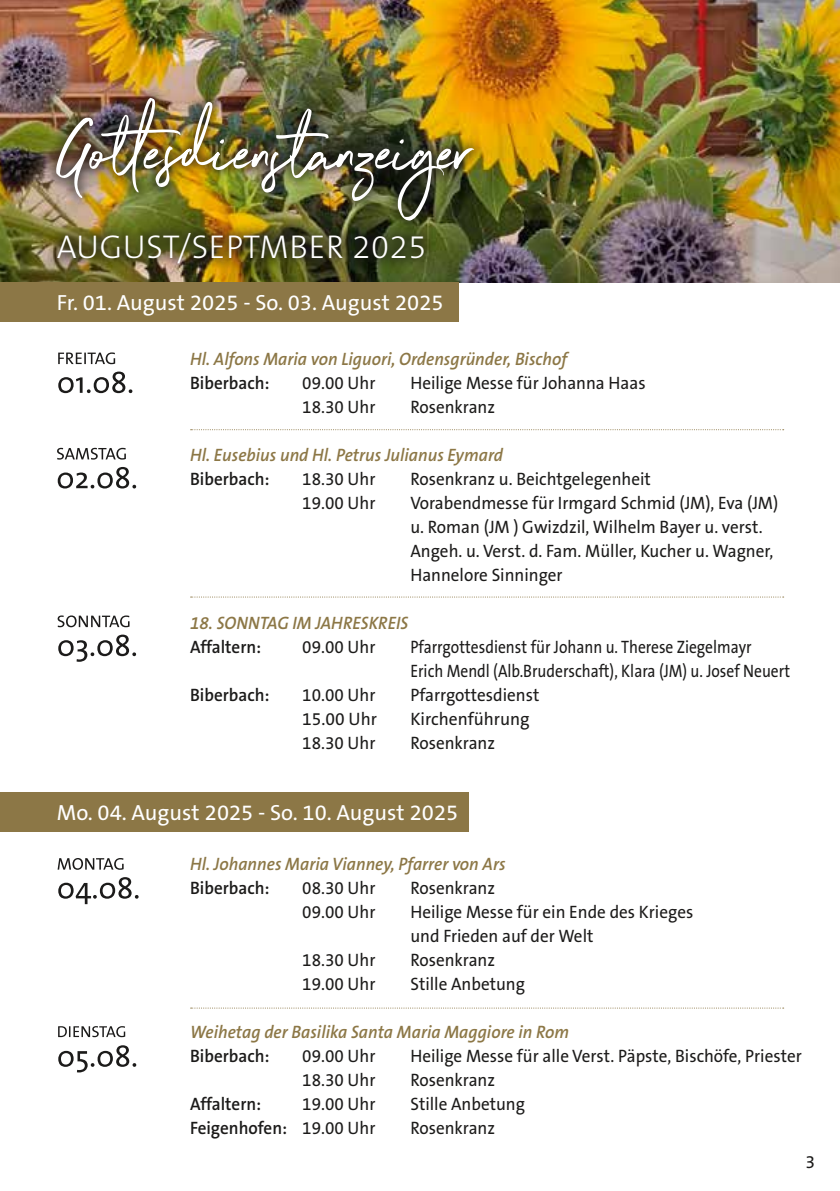
<style>
.page{position:relative;width:840px;height:1191px;background:#fff}
.page>*{position:absolute;margin:0;border:0;box-sizing:border-box;transform-origin:0 0}
.t1{font:300 33px "The Sans B3";letter-spacing:.02em;color:#fff}
.t2{font:22px "The Sans B5 Plain";color:#fff}
.t3{font:18px/24px "The Sans B5 Plain";color:#1c1b1a;scale:.95 1}
.t4{font:italic 600 18px "The Sans B6";color:#8c7746;scale:.95 1}
.t5{font:18px/24px "The Sans B5 Plain";color:#1c1b1a;scale:.86 1}
.t6{font:600 18px "The Sans B6";color:#1c1b1a;scale:.95 1}
.t7{font:18px "The Sans B5 Plain";color:#1c1b1a}
.s1{font-family:"The Sans B5 Plain";font-weight:400}
</style>
<div class="page">
<img style="left:0;top:0;width:839px;height:282px">
<div style="left:44px;top:85px;width:442px;height:148px;background:#1c1b1a;opacity:.75"></div>
<img style="left:56px;top:98px;width:418px;height:122px">
<div style="left:45px;top:220px;width:390px;height:55px;background:#1c1b1a;opacity:.75"></div>
<div style="left:0;top:282px;width:458px;height:40px;background:#8c7746"></div>
<svg style="left:58px;top:371px;width:74px;height:22px"></svg>
<svg style="left:58px;top:352px;width:57px;height:12px"></svg>
<svg style="left:58px;top:467px;width:78px;height:21px"></svg>
<svg style="left:57px;top:448px;width:69px;height:11px"></svg>
<svg style="left:58px;top:877px;width:80px;height:27px"></svg>
<svg style="left:58px;top:858px;width:66px;height:11px"></svg>
<svg style="left:190px;top:596px;width:593px;height:1px"></svg>
<svg style="left:58px;top:634px;width:78px;height:28px"></svg>
<svg style="left:58px;top:615px;width:71px;height:12px"></svg>
<svg style="left:190px;top:429px;width:593px;height:1px"></svg>
<svg style="left:58px;top:1045px;width:78px;height:27px"></svg>
<svg style="left:58px;top:1026px;width:67px;height:11px"></svg>
<div style="left:0;top:792px;width:468px;height:39px;background:#8c7746"></div>
<svg style="left:190px;top:1007px;width:593px;height:1px"></svg>
<h1 class="t1" style="left:57px;top:229px;width:371px">AUGUST/SEPTMBER 2025</h1>
<p class="t2" style="left:57px;top:291px;width:388px">Fr. 01. August 2025 - So. 03. August 2025</p>
<p class="t4" style="left:190px;top:349px;width:398px">Hl. Alfons Maria von Liguori, Ordensgründer, Bischof</p>
<p class="t6" style="left:190px;top:373px;width:85px">Biberbach:</p>
<p class="t3" style="left:302px;top:371px;width:78px">09.00 Uhr</p>
<p class="t3" style="left:410px;top:371px;width:249px">Heilige Messe für Johanna Haas</p>
<p class="t3" style="left:302px;top:395px;width:78px">18.30 Uhr</p>
<p class="t3" style="left:410px;top:395px;width:91px">Rosenkranz</p>
<p class="t4" style="left:190px;top:445px;width:331px">Hl. Eusebius und Hl. Petrus Julianus Eymard</p>
<p class="t6" style="left:190px;top:469px;width:85px">Biberbach:</p>
<p class="t3" style="left:302px;top:467px;width:78px">18.30 Uhr</p>
<p class="t3" style="left:410px;top:467px;width:254px">Rosenkranz u. Beichtgelegenheit</p>
<p class="t3" style="left:302px;top:491px;width:78px">19.00 Uhr</p>
<p class="t3" style="left:410px;top:491px;width:388px">Vorabendmesse für Irmgard Schmid (JM), Eva (JM) u. Roman (JM ) Gwizdzil, Wilhelm Bayer u. verst.<br>Angeh. u. Verst. d. Fam. Müller, Kucher u. Wagner, Hannelore Sinninger</p>
<p class="t4" style="left:190px;top:613px;width:231px">18. SONNTAG IM JAHRESKREIS</p>
<p class="t6" style="left:190px;top:637px;width:76px">Affaltern:</p>
<p class="t3" style="left:302px;top:635px;width:78px">09.00 Uhr</p>
<p class="t5" style="left:410px;top:635px;width:443px">Pfarrgottesdienst für Johann u. Therese Ziegelmayr<br>Erich Mendl (Alb.Bruderschaft), Klara (JM) u. Josef Neuert</p>
<p class="t6" style="left:190px;top:685px;width:85px">Biberbach:</p>
<p class="t3" style="left:302px;top:683px;width:78px">10.00 Uhr</p>
<p class="t3" style="left:410px;top:683px;width:137px">Pfarrgottesdienst</p>
<p class="t7" style="left:302px;top:709px;width:76px">15.00 Uhr</p>
<p class="t7" style="left:410px;top:709px;width:121px">Kirchenführung</p>
<p class="t3" style="left:302px;top:731px;width:78px">18.30 Uhr</p>
<p class="t3" style="left:410px;top:731px;width:91px">Rosenkranz</p>
<p class="t2" style="left:57px;top:801px;width:403px">Mo. 04. August 2025 - So. 10. August 2025</p>
<p class="t4" style="left:190px;top:855px;width:333px">Hl. Johannes Maria Vianney, Pfarrer von Ars</p>
<p class="t6" style="left:190px;top:879px;width:85px">Biberbach:</p>
<p class="t3" style="left:302px;top:877px;width:78px">08.30 Uhr</p>
<p class="t3" style="left:410px;top:877px;width:91px">Rosenkranz</p>
<p class="t3" style="left:302px;top:901px;width:78px">09.00 Uhr</p>
<p class="t3" style="left:410px;top:901px;width:299px">Heilige Messe für ein Ende des Krieges und Frieden auf der Welt</p>
<p class="t3" style="left:302px;top:949px;width:78px">18.30 Uhr</p>
<p class="t3" style="left:410px;top:949px;width:91px">Rosenkranz</p>
<p class="t3" style="left:302px;top:973px;width:78px">19.00 Uhr</p>
<p class="t3" style="left:410px;top:973px;width:122px">Stille Anbetung</p>
<p class="t4" style="left:190px;top:1023px;width:400px">Weihetag der Basilika Santa Maria Maggiore in Rom</p>
<p class="t6" style="left:190px;top:1047px;width:85px">Biberbach:</p>
<p class="t3" style="left:302px;top:1045px;width:78px">09.00 Uhr</p>
<p class="t3" style="left:410px;top:1045px;width:413px">Heilige Messe für alle Verst. Päpste, Bischöfe, Priester</p>
<p class="t3" style="left:302px;top:1069px;width:78px">18.30 Uhr</p>
<p class="t3" style="left:410px;top:1069px;width:91px">Rosenkranz</p>
<p class="t6" style="left:190px;top:1095px;width:76px">Affaltern:</p>
<p class="t3" style="left:302px;top:1093px;width:78px">19.00 Uhr</p>
<p class="t3" style="left:410px;top:1093px;width:122px">Stille Anbetung</p>
<p class="t6" style="left:190px;top:1119px;width:196px">Feigenhofen: <span class="s1">19.00 Uhr</span></p>
<p class="t3" style="left:410px;top:1117px;width:91px">Rosenkranz</p>
<p class="t7" style="left:804px;top:1152px;width:11px">3</p>
</div>
